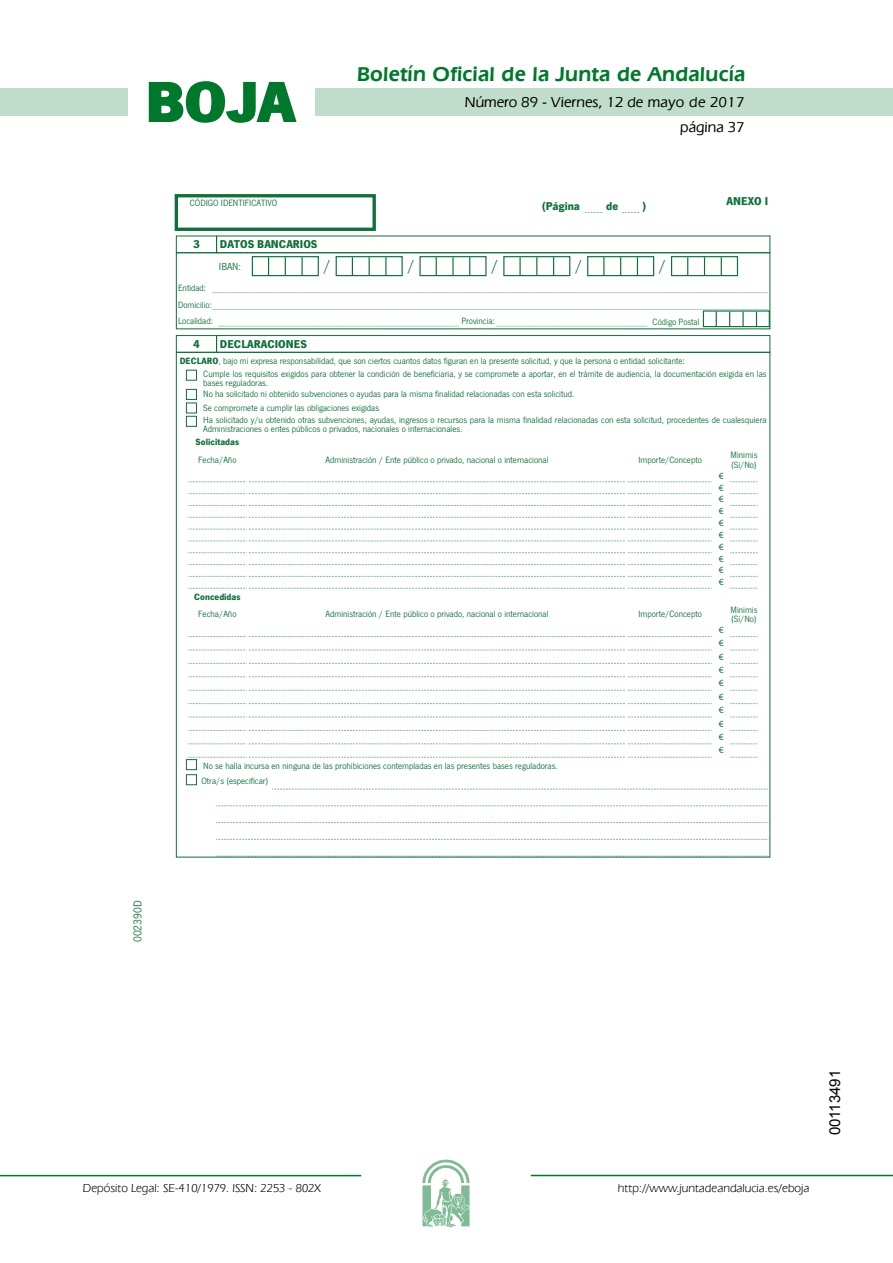
<style>
.page{position:relative;width:893px;height:1263px;background:#fff}
.page>*{position:absolute;margin:0;border:0;box-sizing:border-box;transform-origin:0 0}
.t1{font:700 57.75px "News Got T";color:#00782c;scale:1.14 1}
.t2{font:600 21px "Eras IT Cby BT";letter-spacing:.01em;color:#00782c}
.t3{font:16.5px "News Got T";color:#107039}
.t4{font:500 15px/24.5px "Eras IT Cby BT";color:#000;text-align:right}
.t5{font:15px "Arial";color:#000}
.t6{font:12px "Eras IT Cby BT";color:#000}
.t7{font:700 11.85px "News Got T";color:#107039}
.t8{font:11.85px "News Got T";color:#0f7139}
.t9{font:700 11.85px "News Got T";color:#0f7139}
.t10{font:10.65px "News Got T";color:#107039}
.t11{font:9.45px/16.8px "News Got T";color:#107039}
.t12{font:700 9.45px "News Got T";color:#107039}
.t13{font:9.45px/11.9px "Myriad Pro";color:#107039;text-align:justify}
.s1{font-weight:700}
</style>
<div class="page">
<div style="left:315px;top:88px;width:577px;height:28px;background:#bfddca"></div>
<div style="left:0;top:88px;width:128px;height:28px;background:#bfddca"></div>
<hr style="left:0;top:1175px;width:361px;height:1px;background:#00782c">
<svg style="left:422px;top:1159px;width:47px;height:68px"></svg>
<hr style="left:531px;top:1175px;width:361px;height:1px;background:#00782c">
<svg style="left:148px;top:81px;width:149px;height:42px"></svg>
<div style="left:175px;top:194px;width:201px;height:37px;border:3px solid #107039"></div>
<svg style="left:585px;top:212px;width:17px;height:1px"></svg>
<svg style="left:622px;top:212px;width:17px;height:1px"></svg>
<div style="left:176px;top:252px;width:594px;height:77px;border:1px solid #107039"></div>
<div style="left:176px;top:335px;width:41px;height:18px;border:1px solid #107039"></div>
<div style="left:216px;top:335px;width:554px;height:18px;border:1px solid #107039"></div>
<div style="left:186px;top:370px;width:11px;height:11px;border:1px solid #107039"></div>
<div style="left:186px;top:389px;width:11px;height:11px;border:1px solid #107039"></div>
<div style="left:186px;top:403px;width:11px;height:10px;border:1px solid #107039"></div>
<div style="left:186px;top:416px;width:11px;height:11px;border:1px solid #107039"></div>
<svg style="left:190px;top:482px;width:522px;height:1px"></svg>
<svg style="left:730px;top:482px;width:27px;height:1px"></svg>
<svg style="left:189px;top:493px;width:523px;height:1px"></svg>
<svg style="left:730px;top:493px;width:27px;height:1px"></svg>
<svg style="left:189px;top:505px;width:523px;height:1px"></svg>
<svg style="left:730px;top:505px;width:27px;height:1px"></svg>
<svg style="left:189px;top:517px;width:523px;height:1px"></svg>
<svg style="left:730px;top:517px;width:27px;height:1px"></svg>
<svg style="left:189px;top:529px;width:523px;height:1px"></svg>
<svg style="left:730px;top:529px;width:27px;height:1px"></svg>
<svg style="left:189px;top:541px;width:523px;height:1px"></svg>
<svg style="left:730px;top:541px;width:27px;height:1px"></svg>
<svg style="left:189px;top:552px;width:523px;height:1px"></svg>
<svg style="left:730px;top:552px;width:27px;height:1px"></svg>
<svg style="left:189px;top:564px;width:523px;height:1px"></svg>
<svg style="left:730px;top:564px;width:27px;height:1px"></svg>
<svg style="left:189px;top:576px;width:523px;height:1px"></svg>
<svg style="left:730px;top:576px;width:27px;height:1px"></svg>
<svg style="left:189px;top:588px;width:523px;height:1px"></svg>
<svg style="left:730px;top:588px;width:27px;height:1px"></svg>
<svg style="left:189px;top:636px;width:523px;height:1px"></svg>
<svg style="left:730px;top:636px;width:27px;height:1px"></svg>
<svg style="left:189px;top:650px;width:523px;height:1px"></svg>
<svg style="left:730px;top:650px;width:27px;height:1px"></svg>
<svg style="left:189px;top:663px;width:523px;height:1px"></svg>
<svg style="left:730px;top:663px;width:27px;height:1px"></svg>
<svg style="left:190px;top:677px;width:522px;height:1px"></svg>
<svg style="left:730px;top:677px;width:27px;height:1px"></svg>
<svg style="left:189px;top:690px;width:523px;height:1px"></svg>
<svg style="left:730px;top:690px;width:27px;height:1px"></svg>
<svg style="left:189px;top:703px;width:523px;height:1px"></svg>
<svg style="left:730px;top:703px;width:27px;height:1px"></svg>
<svg style="left:189px;top:717px;width:523px;height:1px"></svg>
<svg style="left:730px;top:717px;width:27px;height:1px"></svg>
<svg style="left:189px;top:730px;width:523px;height:1px"></svg>
<svg style="left:730px;top:730px;width:27px;height:1px"></svg>
<svg style="left:190px;top:744px;width:522px;height:1px"></svg>
<svg style="left:730px;top:744px;width:27px;height:1px"></svg>
<svg style="left:189px;top:757px;width:523px;height:1px"></svg>
<svg style="left:730px;top:757px;width:27px;height:1px"></svg>
<div style="left:186px;top:759px;width:11px;height:11px;border:1px solid #107039"></div>
<div style="left:186px;top:774px;width:11px;height:11px;border:1px solid #107039"></div>
<svg style="left:272px;top:789px;width:496px;height:1px"></svg>
<svg style="left:216px;top:806px;width:552px;height:1px"></svg>
<svg style="left:216px;top:822px;width:552px;height:1px"></svg>
<svg style="left:216px;top:839px;width:552px;height:1px"></svg>
<svg style="left:216px;top:856px;width:552px;height:1px"></svg>
<svg style="left:212px;top:256px;width:558px;height:72px"></svg>
<h1 class="t1" style="left:145px;top:68px;width:133px">BOJA</h1>
<h2 class="t2" style="left:357px;top:62px;width:390px">Boletín Oficial de la Junta de Andalucía</h2>
<h3 class="t4" style="left:465px;top:90px;width:281px">Número 89 - Viernes, 12 de mayo de 2017 página 37</h3>
<p class="t11" style="left:190px;top:194px;width:89px">CÓDIGO IDENTIFICATIVO</p>
<p class="t7" style="left:542px;top:199px;width:40px">(Página</p>
<p class="t7" style="left:606px;top:199px;width:14px">de</p>
<p class="t7" style="left:642px;top:199px;width:5px">)</p>
<p class="t7" style="left:193px;top:237px;width:8px">3</p>
<p class="t7" style="left:220px;top:237px;width:99px">DATOS BANCARIOS</p>
<p class="t10" style="left:219px;top:260px;width:24px">IBAN:</p>
<h3 class="t3" style="left:323px;top:257px;width:9px">/</h3>
<h3 class="t3" style="left:407px;top:257px;width:9px">/</h3>
<h3 class="t3" style="left:491px;top:257px;width:9px">/</h3>
<h3 class="t3" style="left:575px;top:257px;width:9px">/</h3>
<h3 class="t3" style="left:659px;top:257px;width:9px">/</h3>
<p class="t11" style="left:178px;top:280px;width:37px">Entidad:<br>Domicilio:<br>Localidad:</p>
<p class="t11" style="left:461px;top:313px;width:35px">Provincia:</p>
<p class="t11" style="left:652px;top:314px;width:48px">Código Postal</p>
<p class="t9" style="left:726px;top:194px;width:43px">ANEXO I</p>
<p class="t7" style="left:193px;top:337px;width:8px">4</p>
<p class="t7" style="left:220px;top:337px;width:88px">DECLARACIONES</p>
<p class="t11" style="left:203px;top:354px;width:565px;line-height:13px;text-indent:-23px"><span class="s1">DECLARO</span>, bajo mi expresa responsabilidad, que son ciertos cuantos datos figuran en la presente solicitud, y que la persona o entidad solicitante:<br>Cumple los requisitos exigidos para obtener la condición de beneficiaria, y se compromete a aportar, en el trámite de audiencia, la documentación exigida en las</p>
<p class="t11" style="left:203px;top:378px;width:372px;line-height:11.1px">bases reguladoras.<br>No ha solicitado ni obtenido subvenciones o ayudas para la misma finalidad relacionadas con esta solicitud.</p>
<p class="t11" style="left:203px;top:402px;width:565px;line-height:12px">Se compromete a cumplir las obligaciones exigidas<br>Ha solicitado y/u obtenido otras subvenciones, ayudas, ingresos o recursos para la misma finalidad relacionadas con esta solicitud, procedentes de cualesquiera</p>
<p class="t11" style="left:203px;top:421px;width:261px">Administraciones o entes públicos o privados, nacionales o internacionales.</p>
<p class="t12" style="left:196px;top:436px;width:45px">Solicitadas</p>
<p class="t11" style="left:198px;top:452px;width:40px">Fecha/Año</p>
<p class="t11" style="left:325px;top:452px;width:224px">Administración / Ente público o privado, nacional o internacional</p>
<p class="t11" style="left:638px;top:452px;width:65px">Importe/Concepto</p>
<p class="t11" style="left:730px;top:451px;width:28px;line-height:9.4px">Minimis (Sí/No)</p>
<p class="t13" style="left:718px;top:470px;width:6px">€ € € € € € € € € €</p>
<p class="t12" style="left:194px;top:591px;width:48px">Concedidas</p>
<p class="t11" style="left:198px;top:606px;width:40px">Fecha/Año</p>
<p class="t11" style="left:325px;top:606px;width:224px">Administración / Ente público o privado, nacional o internacional</p>
<p class="t11" style="left:638px;top:606px;width:65px">Importe/Concepto</p>
<p class="t11" style="left:730px;top:605px;width:28px;line-height:9.4px">Minimis (Sí/No)</p>
<p class="t13" style="left:718px;top:623px;width:6px;line-height:13.4px">€ € € € € € € € € €</p>
<p class="t11" style="left:201px;top:758px;width:358px;line-height:14.9px">No se halla incursa en ninguna de las prohibiciones contempladas en las presentes bases reguladoras.<br>Otra/s (especificar)</p>
<p class="t8" style="left:131px;top:942px;width:43px;rotate:-90deg">002390D</p>
<p class="t6" style="left:83px;top:1181px;width:239px">Depósito Legal: SE-410/1979. ISSN: 2253 - 802X</p>
<p class="t6" style="left:618px;top:1181px;width:193px">http://www.juntadeandalucia.es/eboja</p>
<h3 class="t5" style="left:825px;top:1135px;width:67px;rotate:-90deg">00113491</h3>
</div>
